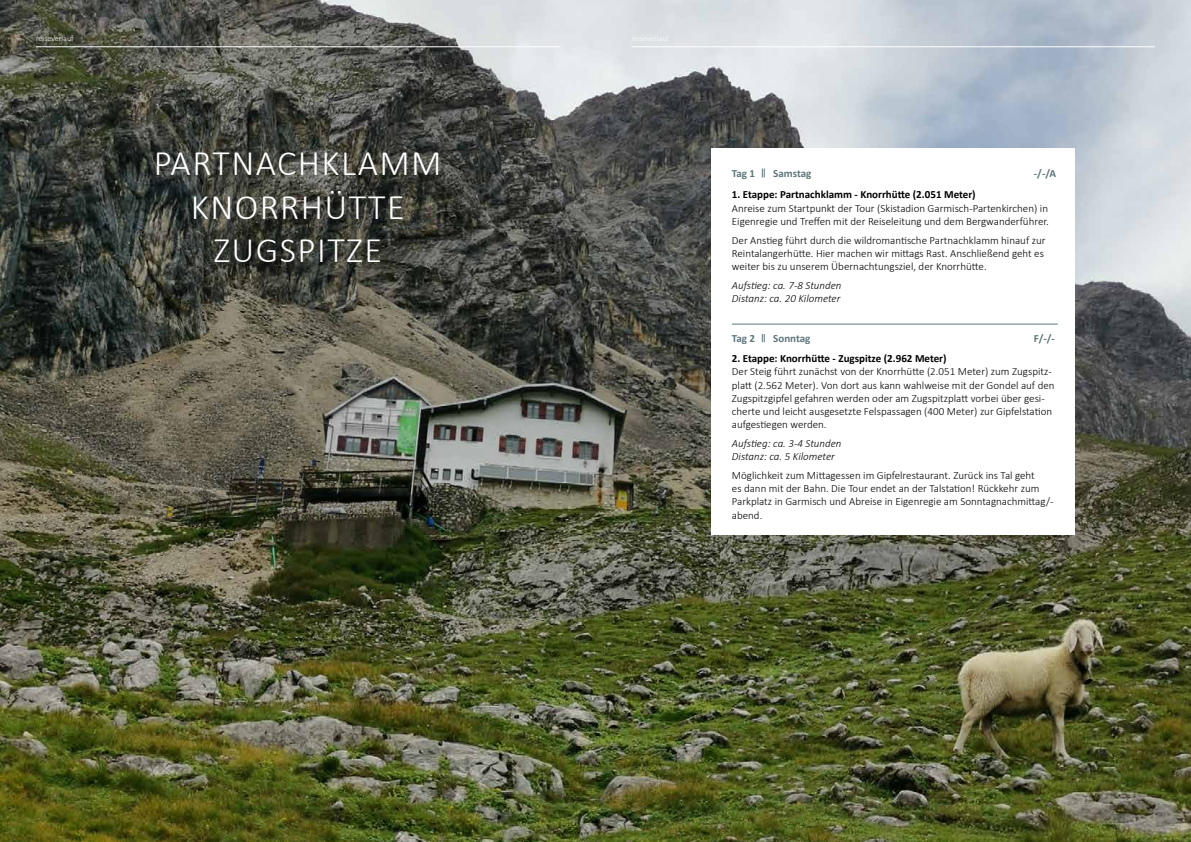
<style>
.page{position:relative;width:1191px;height:842px;background:#fff}
.page>*{position:absolute;margin:0;border:0;box-sizing:border-box;transform-origin:0 0}
.t1{font:300 36px/43.2px "Calibri";letter-spacing:.04em;color:#fff;text-align:center}
.t2{font:300 11px/13.2px "Calibri";color:#000}
.t3{font:italic 300 11px/13.2px "Calibri";color:#000}
.t4{font:700 11px "Calibri";color:#000}
.t5{font:700 11px "Calibri";color:#5e767b}
.t6{font:300 8px "Calibri";color:#fff}
</style>
<div class="page">
<img style="left:0;top:1px;width:1191px;height:841px">
<hr style="left:36px;top:46px;width:523px;height:1px;background:#fff">
<hr style="left:631px;top:46px;width:524px;height:1px;background:#fff">
<div style="left:711px;top:148px;width:364px;height:387px;background:#fff"></div>
<svg style="left:762px;top:168px;width:2px;height:9px"></svg>
<svg style="left:762px;top:334px;width:2px;height:8px"></svg>
<hr style="left:732px;top:324px;width:325px;height:1px;background:#5e767b">
<p class="t6" style="left:36px;top:34px;width:39px">reiseverlauf</p>
<h1 class="t1" style="left:154px;top:141px;width:289px">PARTNACHKLAMM<br>KNORRHÜTTE<br>ZUGSPITZE</h1>
<p class="t5" style="left:732px;top:165px;width:25px">Tag 1</p>
<p class="t5" style="left:773px;top:165px;width:40px">Samstag</p>
<p class="t5" style="left:1034px;top:165px;width:24px">-/-/A</p>
<p class="t4" style="left:732px;top:187px;width:245px">1. Etappe: Partnachklamm - Knorrhütte (2.051 Meter)</p>
<p class="t2" style="left:732px;top:201px;width:318px">Anreise zum Startpunkt der Tour (Skistadion Garmisch-Partenkirchen) in<br>Eigenregie und Treffen mit der Reiseleitung und dem Bergwanderführer.</p>
<p class="t2" style="left:732px;top:233px;width:315px">Der Anstieg führt durch die wildromantische Partnachklamm hinauf zur<br>Reintalangerhütte. Hier machen wir mittags Rast. Anschließend geht es weiter bis zu unserem Übernachtungsziel, der Knorrhütte.</p>
<p class="t3" style="left:732px;top:279px;width:111px">Aufstieg: ca. 7-8 Stunden<br>Distanz: ca. 20 Kilometer</p>
<p class="t5" style="left:732px;top:331px;width:25px">Tag 2</p>
<p class="t5" style="left:773px;top:331px;width:39px">Sonntag</p>
<p class="t5" style="left:1034px;top:331px;width:22px">F/-/-</p>
<p class="t4" style="left:732px;top:351px;width:216px">2. Etappe: Knorrhütte - Zugspitze (2.962 Meter)</p>
<p class="t2" style="left:732px;top:365px;width:324px">Der Steig führt zunächst von der Knorrhütte (2.051 Meter) zum Zugspitz&shy;platt (2.562 Meter). Von dort aus kann wahlweise mit der Gondel auf den Zugspitzgipfel gefahren werden oder am Zugspitzplatt vorbei über gesi&shy;cherte und leicht ausgesetzte Felspassagen (400 Meter) zur Gipfelstation aufgestiegen werden.</p>
<p class="t3" style="left:732px;top:437px;width:111px">Aufstieg: ca. 3-4 Stunden<br>Distanz: ca. 5 Kilometer</p>
<p class="t2" style="left:732px;top:469px;width:323px">Möglichkeit zum Mittagessen im Gipfelrestaurant. Zurück ins Tal geht<br>es dann mit der Bahn. Die Tour endet an der Talstation! Rückkehr zum Parkplatz in Garmisch und Abreise in Eigenregie am Sonntagnachmittag/- abend.</p>
</div>
